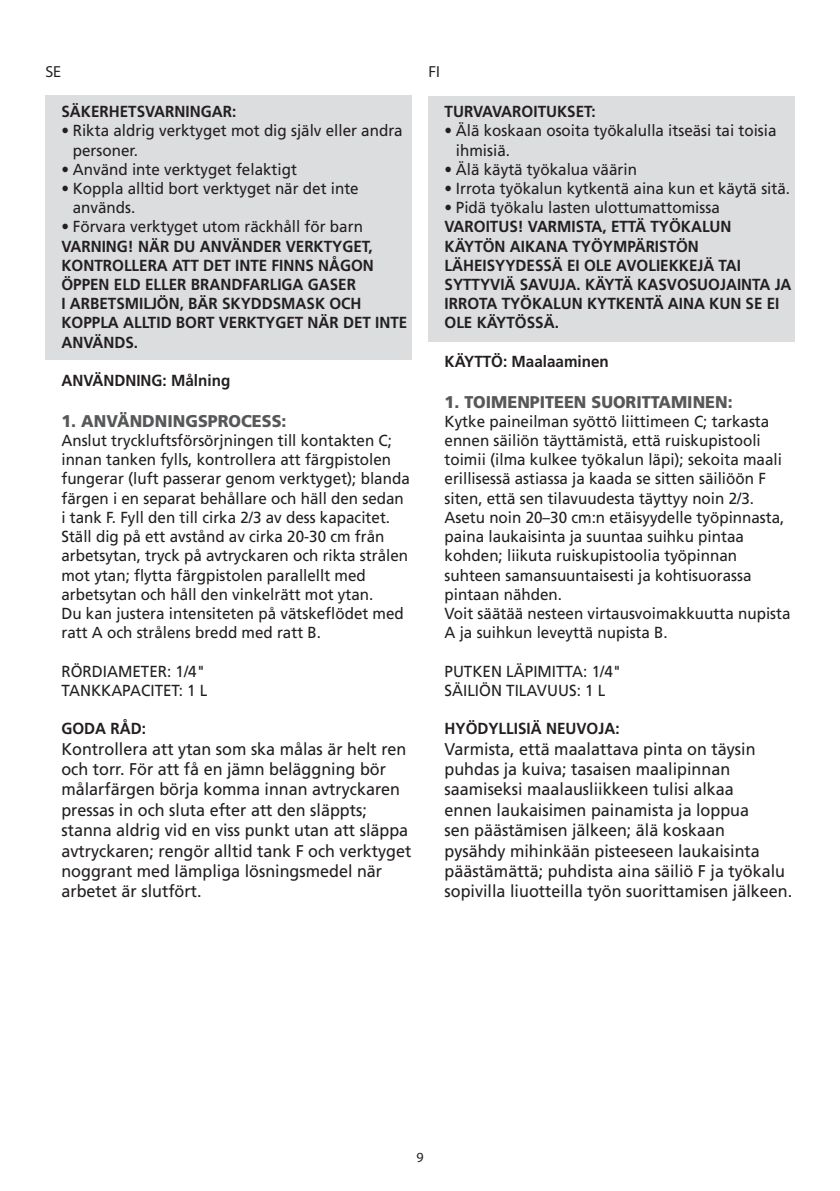
<style>
.page{position:relative;width:840px;height:1191px;background:#fff}
.page>*{position:absolute;margin:0;border:0;box-sizing:border-box;transform-origin:0 0}
.t1{font:17px/20.4px "Frutiger LT Pro";color:#231f20;scale:.95 1}
.t2{font:900 17px "Frutiger LT Pro";color:#57585a;scale:.95 1}
.t3{font:16px/19.2px "Frutiger LT Pro";color:#231f20;scale:.95 1}
.t4{font:700 16px/19.2px "Frutiger LT Pro";color:#231f20;scale:.95 1}
.t5{font:16px "Myriad Pro";color:#231f20}
.t6{font:14px "Myriad Pro";color:#231f20}
</style>
<div class="page">
<div style="left:428px;top:96px;width:366px;height:246px;background:#dcdddf"></div>
<div style="left:45px;top:96px;width:366px;height:264px;background:#dcdddf"></div>
<p class="t5" style="left:45px;top:62px;width:17px">SE</p>
<p class="t5" style="left:428px;top:62px;width:13px">FI</p>
<p class="t4" style="left:61px;top:102px;width:185px">SÄKERHETSVARNINGAR:</p>
<p class="t3" style="left:73px;top:121px;width:348px;text-indent:-11px">• Rikta aldrig verktyget mot dig själv eller andra personer.</p>
<p class="t3" style="left:61px;top:160px;width:249px">• Använd inte verktyget felaktigt</p>
<p class="t3" style="left:73px;top:179px;width:302px;text-indent:-11px">• Koppla alltid bort verktyget när det inte används.</p>
<p class="t3" style="left:61px;top:217px;width:319px">• Förvara verktyget utom räckhåll för barn</p>
<p class="t4" style="left:61px;top:236px;width:365px">VARNING! NÄR DU ANVÄNDER VERKTYGET,<br>KONTROLLERA ATT DET INTE FINNS NÅGON<br>ÖPPEN ELD ELLER BRANDFARLIGA GASER<br>I ARBETSMILJÖN, BÄR SKYDDSMASK OCH<br>KOPPLA ALLTID BORT VERKTYGET NÄR DET INTE<br>ANVÄNDS.</p>
<p class="t4" style="left:61px;top:371px;width:179px">ANVÄNDNING: Målning</p>
<p class="t2" style="left:61px;top:410px;width:238px">1. ANVÄNDNINGSPROCESS:</p>
<p class="t3" style="left:61px;top:431px;width:368px">Anslut tryckluftsförsörjningen till kontakten C; innan tanken fylls, kontrollera att färgpistolen fungerar (luft passerar genom verktyget); blanda färgen i en separat behållare och häll den sedan i tank F. Fyll den till cirka 2/3 av dess kapacitet.<br>Ställ dig på ett avstånd av cirka 20-30 cm från arbetsytan, tryck på avtryckaren och rikta strålen mot ytan; flytta färgpistolen parallellt med arbetsytan och håll den vinkelrätt mot ytan.<br>Du kan justera intensiteten på vätskeflödet med ratt A och strålens bredd med ratt B.</p>
<p class="t3" style="left:61px;top:661px;width:155px">RÖRDIAMETER: 1/4"<br>TANKKAPACITET: 1 L</p>
<p class="t4" style="left:61px;top:719px;width:90px">GODA RÅD:</p>
<p class="t1" style="left:61px;top:738px;width:370px">Kontrollera att ytan som ska målas är helt ren och torr. För att få en jämn beläggning bör målarfärgen börja komma innan avtryckaren pressas in och sluta efter att den släppts; stanna aldrig vid en viss punkt utan att släppa avtryckaren; rengör alltid tank F och verktyget noggrant med lämpliga lösningsmedel när arbetet är slutfört.</p>
<p class="t4" style="left:444px;top:102px;width:161px">TURVAVAROITUKSET:</p>
<p class="t3" style="left:455px;top:121px;width:339px;text-indent:-11px">• Älä koskaan osoita työkalulla itseäsi tai toisia ihmisiä.</p>
<p class="t3" style="left:444px;top:160px;width:204px">• Älä käytä työkalua väärin</p>
<p class="t3" style="left:444px;top:179px;width:365px">• Irrota työkalun kytkentä aina kun et käytä sitä.</p>
<p class="t3" style="left:444px;top:198px;width:291px">• Pidä työkalu lasten ulottumattomissa</p>
<p class="t4" style="left:444px;top:217px;width:366px">VAROITUS! VARMISTA, ETTÄ TYÖKALUN KÄYTÖN AIKANA TYÖYMPÄRISTÖN LÄHEISYYDESSÄ EI OLE AVOLIEKKEJÄ TAI SYTTYVIÄ SAVUJA. KÄYTÄ KASVOSUOJAINTA JA IRROTA TYÖKALUN KYTKENTÄ AINA KUN SE EI OLE KÄYTÖSSÄ.</p>
<p class="t4" style="left:444px;top:352px;width:174px">KÄYTTÖ: Maalaaminen</p>
<p class="t2" style="left:444px;top:391px;width:304px">1. TOIMENPITEEN SUORITTAMINEN:</p>
<p class="t3" style="left:444px;top:412px;width:365px">Kytke paineilman syöttö liittimeen C; tarkasta ennen säiliön täyttämistä, että ruiskupistooli toimii (ilma kulkee työkalun läpi); sekoita maali erillisessä astiassa ja kaada se sitten säiliöön F siten, että sen tilavuudesta täyttyy noin 2/3.<br>Asetu noin 20–30 cm:n etäisyydelle työpinnasta, paina laukaisinta ja suuntaa suihku pintaa kohden; liikuta ruiskupistoolia työpinnan suhteen samansuuntaisesti ja kohtisuorassa pintaan nähden.<br>Voit säätää nesteen virtausvoimakkuutta nupista A ja suihkun leveyttä nupista B.</p>
<p class="t3" style="left:444px;top:661px;width:187px">PUTKEN LÄPIMITTA: 1/4"<br>SÄILIÖN TILAVUUS: 1 L</p>
<p class="t4" style="left:444px;top:719px;width:186px">HYÖDYLLISIÄ NEUVOJA:</p>
<p class="t1" style="left:444px;top:738px;width:367px">Varmista, että maalattava pinta on täysin puhdas ja kuiva; tasaisen maalipinnan saamiseksi maalausliikkeen tulisi alkaa<br>ennen laukaisimen painamista ja loppua<br>sen päästämisen jälkeen; älä koskaan<br>pysähdy mihinkään pisteeseen laukaisinta päästämättä; puhdista aina säiliö F ja työkalu sopivilla liuotteilla työn suorittamisen jälkeen.</p>
<p class="t6" style="left:416px;top:1148px;width:9px">9</p>
</div>
